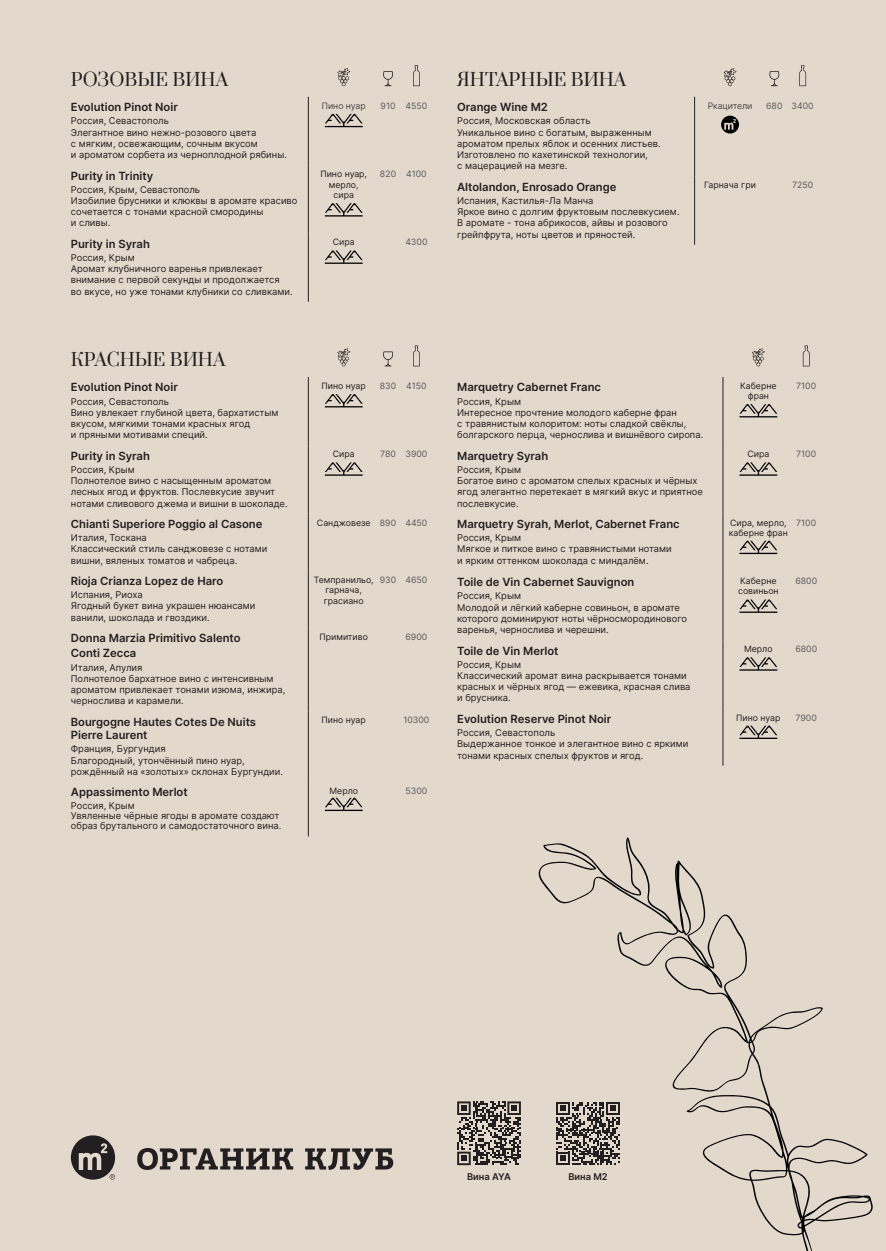
<style>
.page{position:relative;width:886px;height:1251px;background:#e3d8cc}
.page>*{position:absolute;margin:0;border:0;box-sizing:border-box;transform-origin:0 0}
.t1{font:17.5px "Prata";color:#231f20}
.t2{font:11.25px/15.2px "Inter";color:#231f20}
.t3{font:9.38px/11.2px "Inter";color:#231f20}
.t4{font:8.75px/10.5px "Inter";color:#231f20;text-align:center}
.t5{font:8.75px "Inter";color:#57585a}
.t6{font:300 8.75px "Inter";color:#231f20}
.s1{color:#57585a}
</style>
<div class="page">
<hr style="left:308px;top:97px;width:1px;height:68px;background:#231f20">
<hr style="left:308px;top:165px;width:1px;height:68px;background:#231f20">
<hr style="left:308px;top:233px;width:1px;height:69px;background:#231f20">
<svg style="left:337px;top:68px;width:13px;height:18px"></svg>
<svg style="left:383px;top:71px;width:10px;height:15px"></svg>
<svg style="left:413px;top:65px;width:7px;height:21px"></svg>
<svg style="left:325px;top:114px;width:38px;height:13px"></svg>
<svg style="left:325px;top:203px;width:38px;height:13px"></svg>
<svg style="left:325px;top:250px;width:38px;height:14px"></svg>
<hr style="left:694px;top:97px;width:1px;height:79px;background:#231f20">
<hr style="left:694px;top:176px;width:1px;height:69px;background:#231f20">
<svg style="left:723px;top:68px;width:13px;height:18px"></svg>
<svg style="left:769px;top:71px;width:10px;height:15px"></svg>
<svg style="left:799px;top:65px;width:7px;height:21px"></svg>
<svg style="left:721px;top:116px;width:18px;height:18px"></svg>
<hr style="left:308px;top:514px;width:1px;height:57px;background:#231f20">
<hr style="left:308px;top:377px;width:1px;height:68px;background:#231f20">
<hr style="left:308px;top:445px;width:1px;height:69px;background:#231f20">
<hr style="left:308px;top:571px;width:1px;height:57px;background:#231f20">
<hr style="left:308px;top:628px;width:1px;height:83px;background:#231f20">
<hr style="left:308px;top:711px;width:1px;height:71px;background:#231f20">
<hr style="left:308px;top:782px;width:1px;height:54px;background:#231f20">
<svg style="left:337px;top:348px;width:13px;height:18px"></svg>
<svg style="left:383px;top:351px;width:10px;height:15px"></svg>
<svg style="left:413px;top:345px;width:7px;height:21px"></svg>
<svg style="left:325px;top:394px;width:38px;height:13px"></svg>
<svg style="left:325px;top:462px;width:38px;height:14px"></svg>
<svg style="left:325px;top:798px;width:38px;height:13px"></svg>
<hr style="left:722px;top:377px;width:1px;height:68px;background:#231f20">
<hr style="left:722px;top:445px;width:1px;height:69px;background:#231f20">
<hr style="left:722px;top:514px;width:1px;height:58px;background:#231f20">
<hr style="left:722px;top:572px;width:1px;height:68px;background:#231f20">
<hr style="left:722px;top:640px;width:1px;height:68px;background:#231f20">
<hr style="left:722px;top:708px;width:1px;height:58px;background:#231f20">
<svg style="left:752px;top:348px;width:13px;height:18px"></svg>
<svg style="left:803px;top:345px;width:7px;height:21px"></svg>
<svg style="left:739px;top:404px;width:38px;height:13px"></svg>
<svg style="left:739px;top:462px;width:38px;height:14px"></svg>
<svg style="left:739px;top:541px;width:38px;height:13px"></svg>
<svg style="left:739px;top:599px;width:38px;height:14px"></svg>
<svg style="left:739px;top:657px;width:38px;height:14px"></svg>
<svg style="left:739px;top:726px;width:38px;height:13px"></svg>
<svg style="left:137px;top:1148px;width:156px;height:22px"></svg>
<svg style="left:305px;top:1148px;width:88px;height:22px"></svg>
<svg style="left:71px;top:1135px;width:44px;height:44px"></svg>
<svg style="left:457px;top:1101px;width:64px;height:64px"></svg>
<svg style="left:538px;top:837px;width:335px;height:414px"></svg>
<h1 class="t1" style="left:71px;top:65px;width:159px">РОЗОВЫЕ ВИНА</h1>
<p class="t2" style="left:71px;top:99px;width:108px">Evolution Pinot Noir</p>
<p class="t3" style="left:71px;top:115px;width:218px">Россия, Севастополь<br>Элегантное вино нежно-розового цвета<br>с мягким, освежающим, сочным вкусом<br>и ароматом сорбета из черноплодной рябины.</p>
<p class="t2" style="left:71px;top:168px;width:84px">Purity in Trinity</p>
<p class="t3" style="left:71px;top:183px;width:228px">Россия, Крым, Севастополь<br>Изобилие брусники и клюквы в аромате красиво сочетается с тонами красной смородины<br>и сливы.</p>
<p class="t2" style="left:71px;top:236px;width:81px">Purity in Syrah</p>
<p class="t3" style="left:71px;top:252px;width:223px">Россия, Крым<br>Аромат клубничного варенья привлекает внимание с первой секунды и продолжается во вкусе, но уже тонами клубники со сливками.</p>
<p class="t6" style="left:322px;top:99px;width:45px">Пино нуар</p>
<p class="t5" style="left:380px;top:99px;width:48px">910 4550</p>
<p class="t4" style="left:320px;top:168px;width:48px">Пино нуар, мерло, сира</p>
<p class="t5" style="left:380px;top:168px;width:48px">820 4100</p>
<p class="t4" style="left:333px;top:237px;width:23px">Сира</p>
<p class="t5" style="left:405px;top:236px;width:24px">4300</p>
<h1 class="t1" style="left:71px;top:345px;width:156px">КРАСНЫЕ ВИНА</h1>
<p class="t2" style="left:71px;top:379px;width:108px">Evolution Pinot Noir</p>
<p class="t3" style="left:71px;top:395px;width:209px">Россия, Севастополь<br>Вино увлекает глубиной цвета, бархатистым вкусом, мягкими тонами красных ягод<br>и пряными мотивами специй.</p>
<p class="t2" style="left:71px;top:448px;width:81px">Purity in Syrah</p>
<p class="t3" style="left:71px;top:464px;width:218px">Россия, Крым<br>Полнотелое вино с насыщенным ароматом лесных ягод и фруктов. Послевкусие звучит нотами сливового джема и вишни в шоколаде.</p>
<p class="t2" style="left:71px;top:516px;width:193px">Chianti Superiore Poggio al Casone</p>
<p class="t3" style="left:71px;top:532px;width:198px">Италия, Тоскана<br>Классический стиль санджовезе с нотами вишни, вяленых томатов и чабреца.</p>
<p class="t2" style="left:71px;top:573px;width:154px">Rioja Crianza Lopez de Haro</p>
<p class="t3" style="left:71px;top:589px;width:186px">Испания, Риоха<br>Ягодный букет вина украшен нюансами ванили, шоколада и гвоздики.</p>
<p class="t2" style="left:71px;top:630px;width:171px">Donna Marzia Primitivo Salento<br>Conti Zecca</p>
<p class="t3" style="left:71px;top:661px;width:216px">Италия, Апулия<br>Полнотелое бархатное вино с интенсивным ароматом привлекает тонами изюма, инжира, чернослива и карамели.</p>
<p class="t2" style="left:71px;top:715px;width:187px;line-height:13.5px">Bourgogne Hautes Cotes De Nuits<br>Pierre Laurent</p>
<p class="t3" style="left:71px;top:743px;width:214px">Франция, Бургундия<br>Благородный, утончённый пино нуар, рождённый на «золотых» склонах Бургундии.</p>
<p class="t2" style="left:71px;top:784px;width:118px">Appassimento Merlot</p>
<p class="t3" style="left:71px;top:801px;width:212px;line-height:10px">Россия, Крым<br>Увяленные чёрные ягоды в аромате создают образ брутального и самодостаточного вина.</p>
<p class="t4" style="left:322px;top:380px;width:46px">Пино нуар</p>
<p class="t5" style="left:380px;top:379px;width:48px">830 4150</p>
<p class="t4" style="left:333px;top:449px;width:23px">Сира</p>
<p class="t5" style="left:380px;top:448px;width:49px">780 3900</p>
<p class="t4" style="left:317px;top:517px;width:112px">Санджовезе <span class="s1">890 4450</span></p>
<p class="t4" style="left:314px;top:574px;width:61px">Темпранильо, гарнача, грасиано</p>
<p class="t5" style="left:380px;top:573px;width:49px">930 4650</p>
<p class="t4" style="left:320px;top:631px;width:50px">Примитиво</p>
<p class="t5" style="left:405px;top:630px;width:23px">6900</p>
<p class="t4" style="left:322px;top:715px;width:46px">Пино нуар</p>
<p class="t5" style="left:403px;top:714px;width:28px">10300</p>
<p class="t4" style="left:329px;top:785px;width:30px">Мерло</p>
<p class="t5" style="left:405px;top:784px;width:23px">5300</p>
<h1 class="t1" style="left:457px;top:65px;width:171px">ЯНТАРНЫЕ ВИНА</h1>
<p class="t2" style="left:457px;top:99px;width:92px">Orange Wine М2</p>
<p class="t3" style="left:457px;top:115px;width:205px">Россия, Московская область<br>Уникальное вино с богатым, выраженным ароматом прелых яблок и осенних листьев.<br>Изготовлено по кахетинской технологии,<br>с мацерацией на мезге.</p>
<p class="t2" style="left:457px;top:179px;width:161px">Altolandon, Enrosado Orange</p>
<p class="t3" style="left:457px;top:195px;width:224px">Испания, Кастилья-Ла Манча<br>Яркое вино с долгим фруктовым послевкусием.<br>В аромате - тона абрикосов, айвы и розового грейпфрута, ноты цветов и пряностей.</p>
<p class="t6" style="left:708px;top:99px;width:46px">Ркацители</p>
<p class="t5" style="left:766px;top:99px;width:49px">680 3400</p>
<p class="t4" style="left:704px;top:180px;width:53px">Гарнача гри</p>
<p class="t5" style="left:792px;top:179px;width:23px">7250</p>
<p class="t2" style="left:457px;top:379px;width:145px">Marquetry Cabernet Franc</p>
<p class="t3" style="left:457px;top:395px;width:248px">Россия, Крым<br>Интересное прочтение молодого каберне фран<br>с травянистым колоритом: ноты сладкой свёклы, болгарского перца, чернослива и вишнёвого сиропа.</p>
<p class="t2" style="left:457px;top:448px;width:93px">Marquetry Syrah</p>
<p class="t3" style="left:457px;top:464px;width:247px">Россия, Крым<br>Богатое вино с ароматом спелых красных и чёрных ягод элегантно перетекает в мягкий вкус и приятное послевкусие.</p>
<p class="t2" style="left:457px;top:516px;width:224px">Marquetry Syrah, Merlot, Cabernet Franc</p>
<p class="t3" style="left:457px;top:532px;width:216px">Россия, Крым<br>Мягкое и питкое вино с травянистыми нотами и ярким оттенком шоколада с миндалём.</p>
<p class="t2" style="left:457px;top:574px;width:179px">Toile de Vin Cabernet Sauvignon</p>
<p class="t3" style="left:457px;top:590px;width:231px">Россия, Крым<br>Молодой и лёгкий каберне совиньон, в аромате которого доминируют ноты чёрносмородинового варенья, чернослива и черешни.</p>
<p class="t2" style="left:457px;top:643px;width:103px">Toile de Vin Merlot</p>
<p class="t3" style="left:457px;top:658px;width:235px">Россия, Крым<br>Классический аромат вина раскрывается тонами красных и чёрных ягод — ежевика, красная слива и брусника.</p>
<p class="t2" style="left:457px;top:711px;width:156px">Evolution Reserve Pinot Noir</p>
<p class="t3" style="left:457px;top:727px;width:233px">Россия, Севастополь<br>Выдержанное тонкое и элегантное вино с яркими тонами красных спелых фруктов и ягод.</p>
<p class="t4" style="left:740px;top:381px;width:38px;line-height:10px">Каберне фран</p>
<p class="t5" style="left:796px;top:379px;width:21px">7100</p>
<p class="t4" style="left:747px;top:449px;width:23px">Сира</p>
<p class="t5" style="left:796px;top:448px;width:21px">7100</p>
<p class="t4" style="left:729px;top:517px;width:61px;line-height:10px;text-align:left">Сира, мерло, каберне фран</p>
<p class="t5" style="left:796px;top:516px;width:21px">7100</p>
<p class="t4" style="left:738px;top:575px;width:42px;text-align:left">Каберне совиньон</p>
<p class="t5" style="left:795px;top:574px;width:23px">6800</p>
<p class="t4" style="left:744px;top:644px;width:30px">Мерло</p>
<p class="t5" style="left:795px;top:643px;width:23px">6800</p>
<p class="t4" style="left:736px;top:712px;width:46px">Пино нуар</p>
<p class="t5" style="left:795px;top:711px;width:23px">7900</p>
<p class="t3" style="left:467px;top:1171px;width:45px">Вина AYA</p>
<p class="t3" style="left:568px;top:1171px;width:41px">Вина M2</p>
</div>
